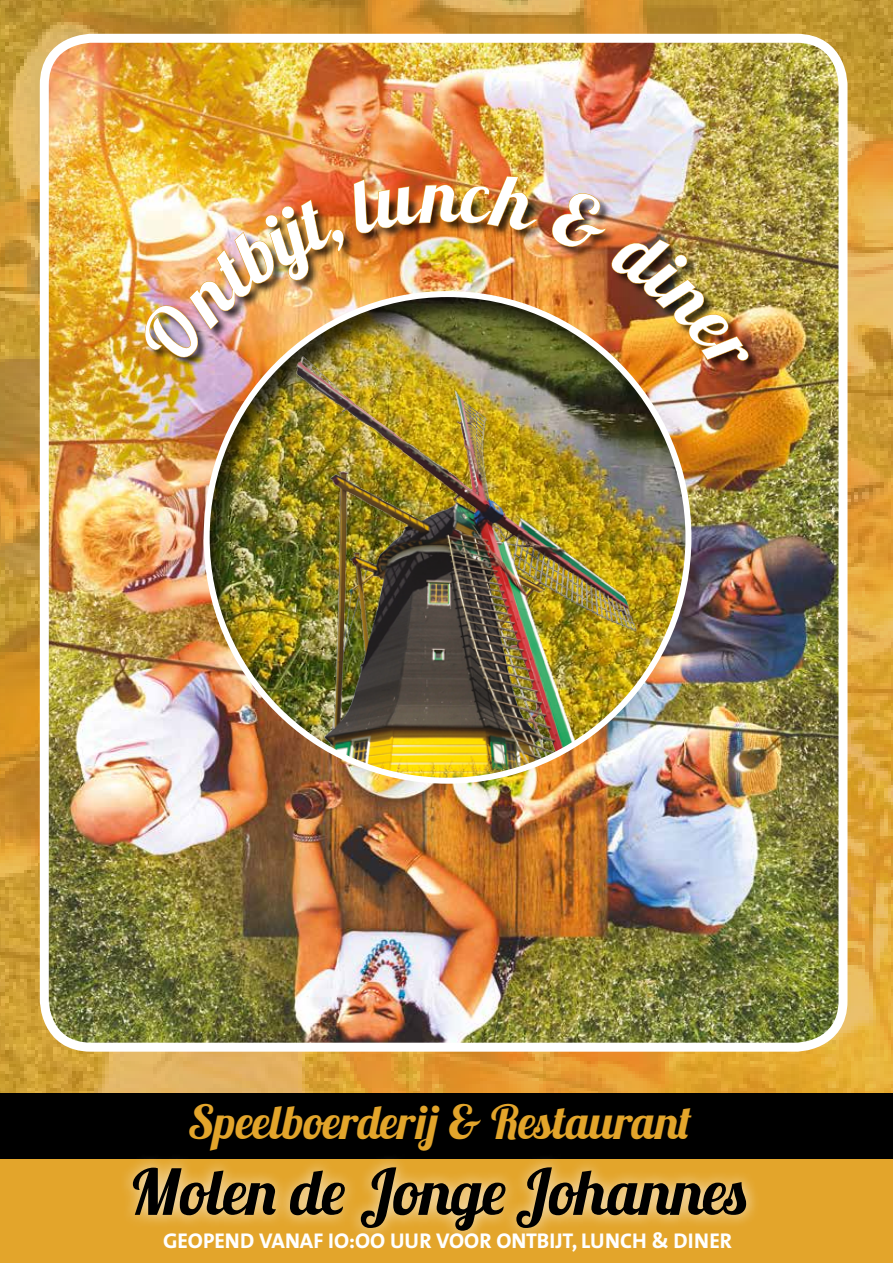
<style>
.page{position:relative;width:893px;height:1263px;background:#fff}
.page>*{position:absolute;margin:0;border:0;box-sizing:border-box;transform-origin:0 0}
.t1{font:63.3px "Lobster 1.3";color:#000}
.t2{font:46.95px "Lobster 1.3";color:#e3a52b}
.t3{font:700 21.45px "The Sans Office";color:#fff}
</style>
<div class="page">
<div style="left:0;top:1159px;width:893px;height:104px;background:#e3a52b"></div>
<img style="left:0;top:0;width:893px;height:1093px">
<img style="left:44px;top:38px;width:799px;height:1009px">
<div style="left:40px;top:34px;width:807px;height:1018px;border:9px solid #fff;border-radius:47px"></div>
<div style="left:0;top:1093px;width:893px;height:66px;background:#000"></div>
<div style="left:206px;top:293px;width:483px;height:489px;background:#000;opacity:.75"></div>
<img style="left:262px;top:377px;width:426px;height:404px">
<div style="left:119px;top:1154px;width:641px;height:90px;background:#fff;opacity:.75"></div>
<img style="left:136px;top:173px;width:614px;height:204px">
<h2 class="t2" style="left:188px;top:1092px;width:506px">Speelboerderij &amp; Restaurant</h2>
<h1 class="t1" style="left:131px;top:1151px;width:619px">Molen de Jonge Johannes</h1>
<p class="t3" style="left:163px;top:1228px;width:571px">GEOPEND VANAF IO:OO UUR VOOR ONTBIJT, LUNCH &amp; DINER</p>
</div>
